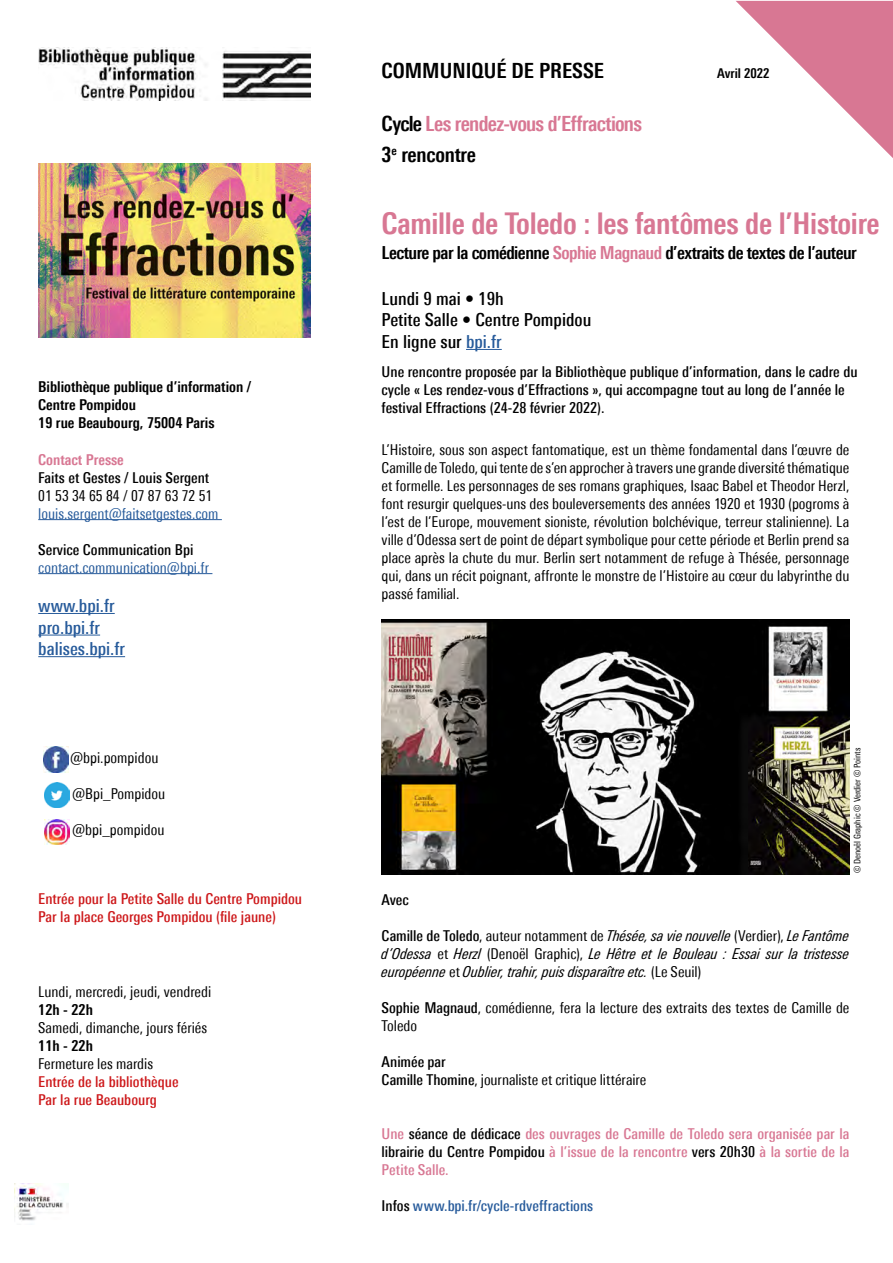
<style>
.page{position:relative;width:893px;height:1263px;background:#fff}
.page>*{position:absolute;margin:0;border:0;box-sizing:border-box;transform-origin:0 0}
.t1{font:700 condensed 30px "Univers Next Pro";letter-spacing:-.01em;color:#d87793}
.t2{font:700 condensed 21px/31.5px "Univers Next Pro";letter-spacing:-.03em;color:#d87793}
.t3{font:700 condensed 21px "Univers Next Pro";color:#000}
.t4{font:700 condensed 18px "Univers Next Pro";letter-spacing:-.03em;color:#000}
.t5{font:500 condensed 18px/21.6px "Univers Next Pro";color:#000}
.t6{font:500 condensed 18px/21.6px "Univers Next Pro";color:#275b9b}
.t7{font:condensed 15px/18px "Univers Next Pro";color:#000}
.t8{font:500 condensed 15px/18px "Univers Next Pro";color:#000}
.t9{font:italic condensed 15px/18px "Univers Next Pro";letter-spacing:-.01em;color:#000;text-align:justify}
.t10{font:500 condensed 15px/18px "Univers Next Pro";letter-spacing:-.005em;color:#d87793;text-align:justify}
.t11{font:500 condensed 15px/18px "Univers Next Pro";color:#cd1719}
.t12{font:700 condensed 15px/18px "Univers Next Pro";color:#000}
.t13{font:condensed 15px "Univers Next Pro";color:#275b9b}
.t14{font:500 condensed 15px "Univers Next Pro";color:#275b9b}
.t15{font:700 condensed 15px "Univers Next Pro";color:#d87793}
.t16{font:700 condensed 13.5px "Univers Next Pro";color:#000}
.t17{font:condensed 9px "Univers Next Pro";color:#000}
.s1{color:#000}
.s2{color:#d87793}
.s3{color:#275b9b}
.s4{font-weight:500;font-style:normal}
.s5{font-style:normal}
.s6{font-weight:500}
</style>
<div class="page">
<hr style="left:38px;top:519px;width:184px;height:1px;background:#275b9b">
<hr style="left:38px;top:573px;width:174px;height:1px;background:#275b9b">
<hr style="left:38px;top:613px;width:77px;height:1px;background:#275b9b">
<hr style="left:38px;top:635px;width:62px;height:1px;background:#275b9b">
<hr style="left:38px;top:656px;width:87px;height:1px;background:#275b9b">
<img style="left:43px;top:747px;width:26px;height:25px">
<img style="left:44px;top:820px;width:26px;height:25px">
<img style="left:44px;top:782px;width:26px;height:25px">
<img style="left:38px;top:47px;width:273px;height:54px">
<img style="left:14px;top:1183px;width:55px;height:38px">
<hr style="left:466px;top:349px;width:36px;height:1px;background:#275b9b">
<svg style="left:736px;top:1px;width:157px;height:157px"></svg>
<img style="left:38px;top:164px;width:273px;height:173px">
<img style="left:381px;top:619px;width:469px;height:255px">
<p class="t12" style="left:38px;top:378px;width:214px">Bibliothèque publique d’information /<br>Centre Pompidou<br>19 rue Beaubourg, 75004 Paris</p>
<p class="t15" style="left:38px;top:450px;width:87px">Contact Presse</p>
<p class="t8" style="left:38px;top:468px;width:173px">Faits et Gestes / Louis Sergent</p>
<p class="t7" style="left:38px;top:486px;width:176px">01 53 34 65 84 / 07 87 63 72 51</p>
<p class="t13" style="left:38px;top:504px;width:182px">louis.sergent@faitsetgestes.com</p>
<p class="t8" style="left:38px;top:540px;width:157px">Service Communication Bpi</p>
<p class="t13" style="left:38px;top:558px;width:172px">contact.communication@bpi.fr</p>
<p class="t6" style="left:38px;top:595px;width:88px">www.bpi.fr pro.bpi.fr balises.bpi.fr</p>
<p class="t7" style="left:70px;top:749px;width:90px">@bpi.pompidou</p>
<p class="t7" style="left:72px;top:785px;width:95px">@Bpi_Pompidou</p>
<p class="t7" style="left:72px;top:821px;width:94px">@bpi_pompidou</p>
<p class="t11" style="left:38px;top:889px;width:265px">Entrée pour la Petite Salle du Centre Pompidou<br>Par la place Georges Pompidou (file jaune)</p>
<p class="t7" style="left:38px;top:983px;width:174px">Lundi, mercredi, jeudi, vendredi</p>
<p class="t12" style="left:38px;top:1001px;width:56px">12h - 22h</p>
<p class="t7" style="left:38px;top:1019px;width:170px">Samedi, dimanche, jours fériés</p>
<p class="t12" style="left:38px;top:1037px;width:56px">11h - 22h</p>
<p class="t7" style="left:38px;top:1055px;width:116px">Fermeture les mardis</p>
<p class="t11" style="left:38px;top:1073px;width:142px">Entrée de la bibliothèque<br>Par la rue Beaubourg</p>
<h2 class="t3" style="left:382px;top:59px;width:224px">COMMUNIQUÉ DE PRESSE</h2>
<p class="t16" style="left:717px;top:66px;width:54px">Avril 2022</p>
<h2 class="t2" style="left:382px;top:107px;width:262px"><span class="s1">Cycle</span> Les rendez-vous d’Effractions<br><span class="s1">3</span><sup>e</sup> <span class="s1">rencontre</span></h2>
<h1 class="t1" style="left:382px;top:206px;width:499px">Camille de Toledo : les fantômes de l’Histoire</h1>
<p class="t4" style="left:382px;top:242px;width:477px">Lecture par la comédienne <span class="s2">Sophie Magnaud</span> d’extraits de textes de l’auteur</p>
<p class="t5" style="left:382px;top:288px;width:211px">Lundi 9 mai • 19h<br>Petite Salle • Centre Pompidou<br>En ligne sur <span class="s3">bpi.fr</span></p>
<p class="t8" style="left:382px;top:362px;width:477px">Une rencontre proposée par la Bibliothèque publique d’information, dans le cadre du cycle « Les rendez-vous d’Effractions », qui accompagne tout au long de l’année le festival Effractions (24-28 février 2022).</p>
<p class="t7" style="left:382px;top:441px;width:469px;text-align:justify">L’Histoire, sous son aspect fantomatique, est un thème fondamental dans l’œuvre de Camille de Toledo, qui tente de s’en approcher à travers une grande diversité thématique et formelle. Les personnages de ses romans graphiques, Isaac Babel et Theodor Herzl, font resurgir quelques-uns des bouleversements des années 1920 et 1930 (pogroms à l’est de l’Europe, mouvement sioniste, révolution bolchévique, terreur stalinienne). La ville d’Odessa sert de point de départ symbolique pour cette période et Berlin prend sa place après la chute du mur. Berlin sert notamment de refuge à Thésée, personnage qui, dans un récit poignant, affronte le monstre de l’Histoire au cœur du labyrinthe du passé familial.</p>
<p class="t17" style="left:852px;top:873px;width:127px;rotate:-90deg">© Denoël Graphic © Verdier © Points</p>
<p class="t8" style="left:382px;top:891px;width:29px">Avec</p>
<p class="t9" style="left:382px;top:927px;width:469px"><span class="s4">Camille de Toledo</span><span class="s5">, auteur notamment de</span> Thésée, sa vie nouvelle <span class="s5">(Verdier),</span> Le Fantôme d’Odessa <span class="s5">et</span> Herzl <span class="s5">(Denoël Graphic),</span> Le Hêtre et le Bouleau : Essai sur la tristesse européenne <span class="s5">et</span> Oublier, trahir, puis disparaître etc. <span class="s5">(Le Seuil)</span></p>
<p class="t7" style="left:382px;top:999px;width:469px"><span class="s6">Sophie Magnaud</span>, comédienne, fera la lecture des extraits des textes de Camille de<br>Toledo</p>
<p class="t7" style="left:382px;top:1053px;width:266px"><span class="s6">Animée par<br>Camille Thomine</span>, journaliste et critique littéraire</p>
<p class="t10" style="left:382px;top:1125px;width:469px">Une <span class="s1">séance de dédicace</span> des ouvrages de Camille de Toledo sera organisée par la <span class="s1">librairie du Centre Pompidou</span> à l’issue de la rencontre <span class="s1">vers 20h30</span> à la sortie de la Petite Salle.</p>
<p class="t14" style="left:382px;top:1197px;width:213px"><span class="s1">Infos</span> www.bpi.fr/cycle-rdveffractions</p>
</div>
